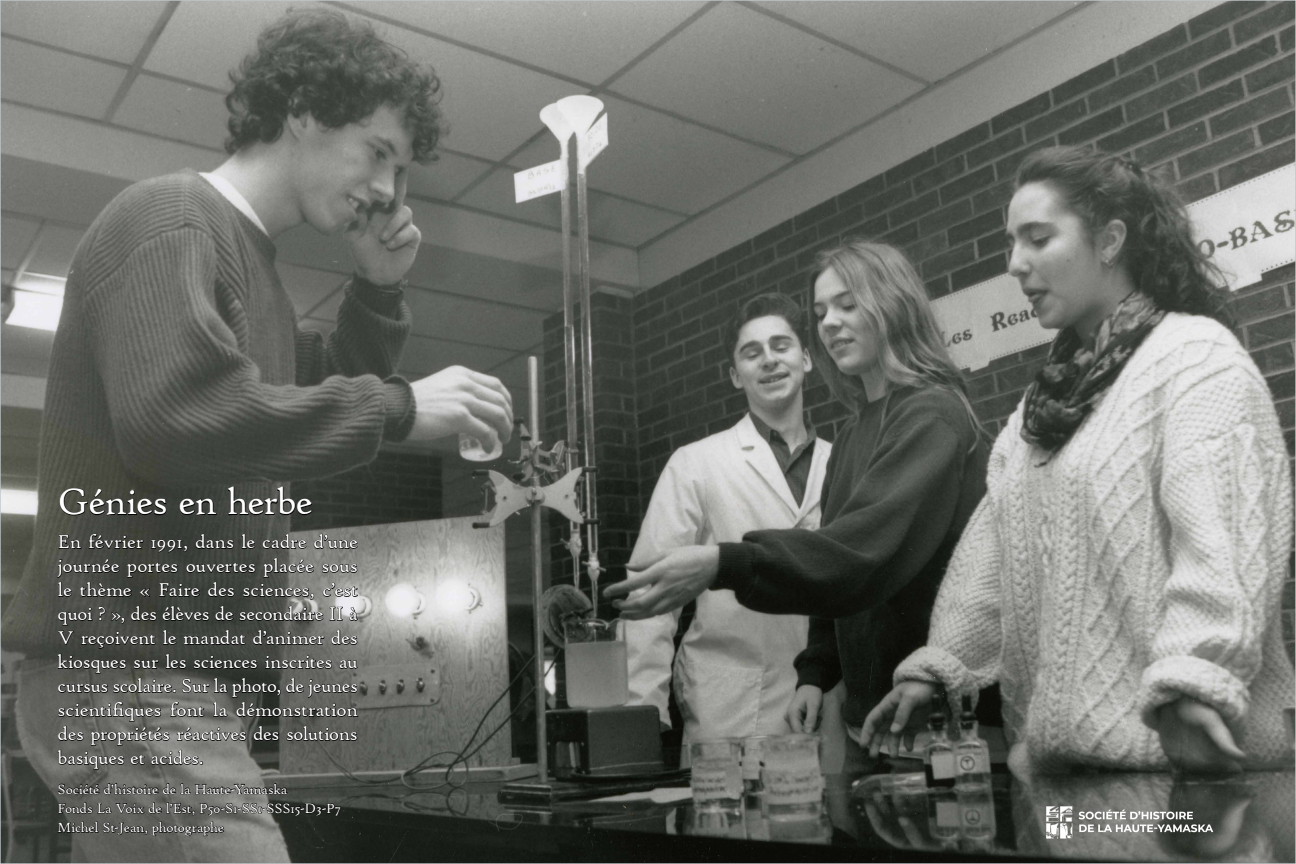
<style>
.page{position:relative;width:1296px;height:864px;background:#fff}
.page>*{position:absolute;margin:0;border:0;box-sizing:border-box;transform-origin:0 0}
.t1{font:39.2px "High Tower Text";letter-spacing:-.025em;color:#fff}
.t2{font:20px/24px "High Tower Text";letter-spacing:-.02em;color:#fff;text-align:justify}
.t3{font:14.4px/19.2px "High Tower Text";letter-spacing:-.02em;color:#fff}
</style>
<div class="page">
<img style="left:2px;top:2px;width:1292px;height:860px">
<svg style="left:57px;top:187px;width:302px;height:675px;background:#535550"></svg>
<img style="left:1014px;top:782px;width:239px;height:80px">
<p class="t1" style="left:58px;top:479px;width:257px">Génies en herbe</p>
<p class="t2" style="left:58px;top:530px;width:302px">En février 1991, dans le cadre ’d une journée portes ouvertes placée sous le thème « Faire des sciences ’c, est quoi ? », des élèves de secondaire II à V reçoivent le mandat ’danimer des kiosques sur les sciences inscrites au cursus scolaire. Sur la photo, de jeunes scientifiques font la démonstration des propriétés réactives des solutions basiques et acides.</p>
<p class="t3" style="left:58px;top:780px;width:231px">Société ’d histoire de la Haute-Yamaska</p>
<p class="t3" style="left:58px;top:799px;width:285px">Fonds La Voix de ’l Est P, 50-S1-SS1-SSS15-D3- 7P<br>Michel St-Jean, photographe</p>
</div>
